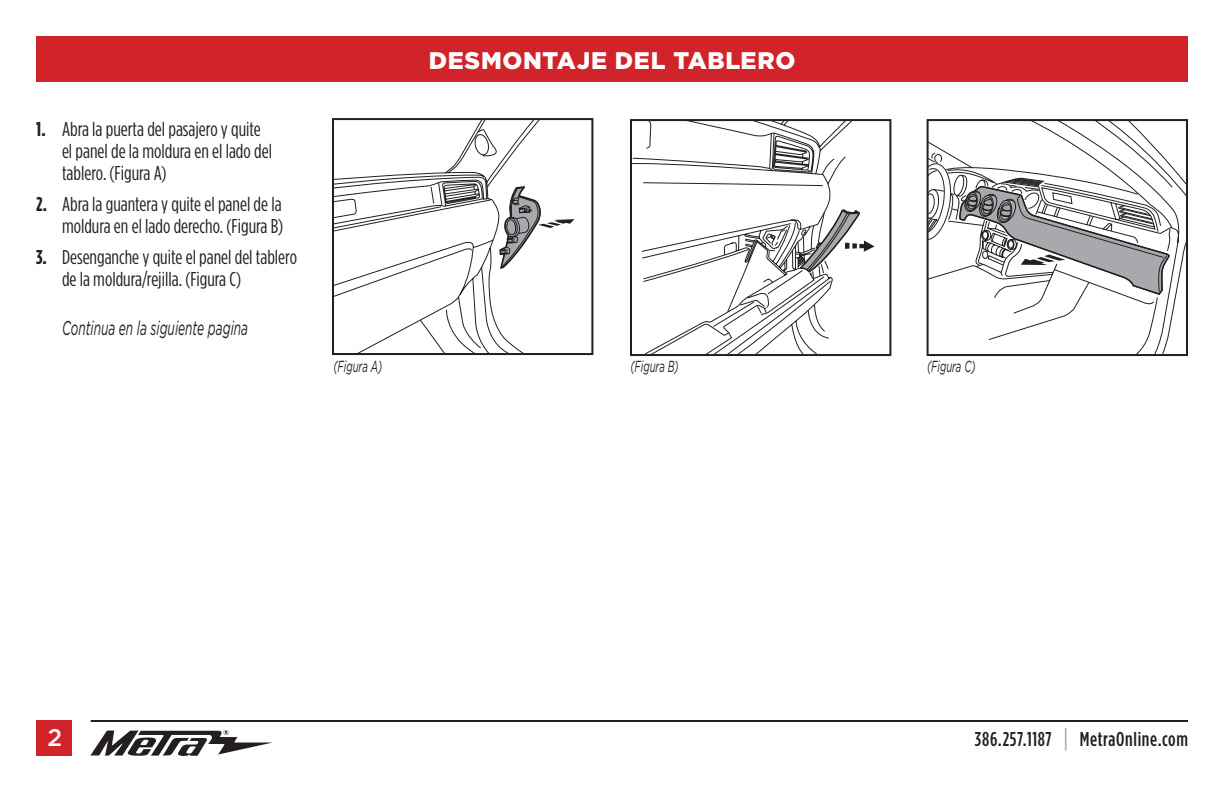
<style>
.page{position:relative;width:1224px;height:792px;background:#fff}
.page>*{position:absolute;margin:0;border:0;box-sizing:border-box;transform-origin:0 0}
.t1{font:900 24px "Gotham";letter-spacing:.03em;color:#fff}
.t2{font:500 24px "Gotham";color:#fff}
.t3{font:20px/22px "Gotham Condensed";color:#231f20}
.t4{font:500 20px "Gotham Condensed";letter-spacing:.03em;color:#231f20}
.t5{font:italic 20px "Gotham";color:#231f20;scale:.6 1}
.t6{font:italic 16px "Gotham";color:#231f20;scale:.6 1}
.s1{font-weight:700}
.s2{font-size:26px;color:#a8a9ad}
</style>
<div class="page">
<div style="left:36px;top:36px;width:1152px;height:45px;background:#d1232a"></div>
<svg style="left:90px;top:730px;width:183px;height:26px"></svg>
<div style="left:36px;top:720px;width:36px;height:36px;background:#d1232a"></div>
<hr style="left:91px;top:720px;width:1097px;height:2px;background:#231f20">
<svg style="left:633px;top:122px;width:218px;height:130px"></svg>
<svg style="left:642px;top:156px;width:233px;height:197px"></svg>
<div style="left:630px;top:119px;width:261px;height:237px;border:2px solid #231f20"></div>
<svg style="left:335px;top:121px;width:204px;height:231px"></svg>
<svg style="left:499px;top:185px;width:76px;height:114px"></svg>
<div style="left:332px;top:118px;width:261px;height:237px;border:2px solid #231f20"></div>
<svg style="left:1171px;top:167px;width:14px;height:156px"></svg>
<svg style="left:1033px;top:122px;width:140px;height:192px"></svg>
<svg style="left:930px;top:123px;width:195px;height:39px"></svg>
<svg style="left:930px;top:162px;width:241px;height:191px"></svg>
<div style="left:927px;top:119px;width:261px;height:237px;border:2px solid #231f20"></div>
<p class="t3" style="left:62px;top:118px;width:212px;text-indent:-26px"><span class="s1">1.</span> Abra la puerta del pasajero y quite el panel de la moldura en el lado del tablero. (Figura A)</p>
<p class="t3" style="left:36px;top:193px;width:249px;text-align:right"><span class="s1">2.</span> Abra la guantera y quite el panel de la moldura en el lado derecho. (Figura B)</p>
<p class="t3" style="left:62px;top:246px;width:237px;text-indent:-26px"><span class="s1">3.</span> Desenganche y quite el panel del tablero de la moldura/rejilla. (Figura C)</p>
<p class="t5" style="left:62px;top:317px;width:312px">Continua en la siguiente pagina</p>
<p class="t1" style="left:429px;top:46px;width:368px">DESMONTAJE DEL TABLERO</p>
<p class="t6" style="left:333px;top:358px;width:83px">(Figura A)</p>
<p class="t6" style="left:630px;top:358px;width:82px">(Figura B)</p>
<p class="t6" style="left:927px;top:358px;width:82px">(Figura C)</p>
<p class="t2" style="left:47px;top:724px;width:16px">2</p>
<p class="t4" style="left:975px;top:728px;width:215px">386.257.1187 <span class="s2">|</span> MetraOnline.com</p>
</div>
